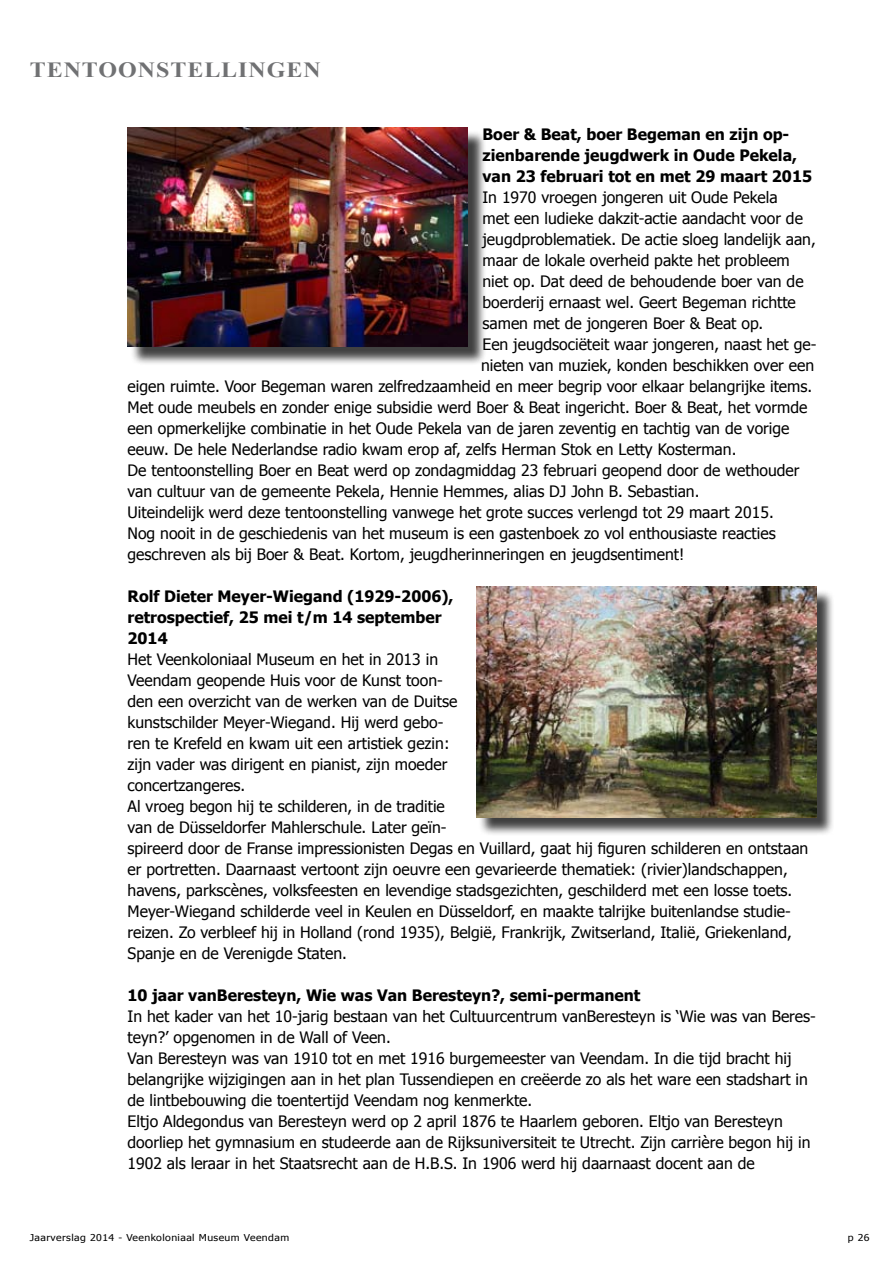
<style>
.page{position:relative;width:893px;height:1263px;background:#fff}
.page>*{position:absolute;margin:0;border:0;box-sizing:border-box;transform-origin:0 0}
.t1{font:700 21.6px "Times New Roman";letter-spacing:.04em;color:#707173;scale:1.11 1}
.t2{font:15.75px/21px "Tahoma";color:#000}
.t3{font:700 15.75px/21px "Tahoma";color:#000}
.t4{font:9.45px "Tahoma";letter-spacing:.04em;color:#000;scale:1.11 1}
</style>
<div class="page">
<div style="left:478px;top:589px;width:363px;height:253px;background:#000;opacity:.75"></div>
<img style="left:476px;top:587px;width:340px;height:230px">
<div style="left:130px;top:130px;width:363px;height:242px;background:#000;opacity:.75"></div>
<img style="left:128px;top:128px;width:340px;height:219px">
<h1 class="t1" style="left:30px;top:54px;width:264px">TENTOONSTELLINGEN</h1>
<p class="t3" style="left:482px;top:124px;width:331px">Boer &amp; Beat, boer Begeman en zijn op&shy;zienbarende jeugdwerk in Oude Pekela, van 23 februari tot en met 29 maart 2015</p>
<p class="t2" style="left:482px;top:187px;width:297px">In 1970 vroegen jongeren uit Oude Pekela</p>
<p class="t2" style="left:482px;top:208px;width:322px">met een ludieke dakzit-actie aandacht voor de</p>
<p class="t2" style="left:482px;top:229px;width:335px">jeugdproblematiek. De actie sloeg landelijk aan,</p>
<p class="t2" style="left:482px;top:250px;width:309px">maar de lokale overheid pakte het probleem</p>
<p class="t2" style="left:482px;top:271px;width:323px">niet op. Dat deed de behoudende boer van de</p>
<p class="t2" style="left:482px;top:292px;width:315px">boerderij ernaast wel. Geert Begeman richtte</p>
<p class="t2" style="left:482px;top:313px;width:282px">samen met de jongeren Boer &amp; Beat op.</p>
<p class="t2" style="left:482px;top:334px;width:335px">Een jeugdsociëteit waar jongeren, naast het ge-</p>
<p class="t2" style="left:481px;top:355px;width:335px">nieten van muziek, konden beschikken over een</p>
<p class="t2" style="left:128px;top:376px;width:686px">eigen ruimte. Voor Begeman waren zelfredzaamheid en meer begrip voor elkaar belangrijke items.</p>
<p class="t2" style="left:128px;top:397px;width:681px">Met oude meubels en zonder enige subsidie werd Boer &amp; Beat ingericht. Boer &amp; Beat, het vormde</p>
<p class="t2" style="left:128px;top:418px;width:663px">een opmerkelijke combinatie in het Oude Pekela van de jaren zeventig en tachtig van de vorige</p>
<p class="t2" style="left:128px;top:439px;width:610px">eeuw. De hele Nederlandse radio kwam erop af, zelfs Herman Stok en Letty Kosterman.</p>
<p class="t2" style="left:128px;top:460px;width:673px">De tentoonstelling Boer en Beat werd op zondagmiddag 23 februari geopend door de wethouder</p>
<p class="t2" style="left:128px;top:481px;width:573px">van cultuur van de gemeente Pekela, Hennie Hemmes, alias DJ John B. Sebastian.</p>
<p class="t2" style="left:128px;top:502px;width:648px">Uiteindelijk werd deze tentoonstelling vanwege het grote succes verlengd tot 29 maart 2015.</p>
<p class="t2" style="left:128px;top:523px;width:650px">Nog nooit in de geschiedenis van het museum is een gastenboek zo vol enthousiaste reacties</p>
<p class="t2" style="left:128px;top:544px;width:558px">geschreven als bij Boer &amp; Beat. Kortom, jeugdherinneringen en jeugdsentiment!</p>
<p class="t3" style="left:128px;top:586px;width:327px">Rolf Dieter Meyer-Wiegand (1929-2006), retrospectief, 25 mei t/m 14 september<br>2014</p>
<p class="t2" style="left:128px;top:649px;width:682px">Het Veenkoloniaal Museum en het in 2013 in<br>Veendam geopende Huis voor de Kunst toon-<br>den een overzicht van de werken van de Duitse<br>kunstschilder Meyer-Wiegand. Hij werd gebo-<br>ren te Krefeld en kwam uit een artistiek gezin:<br>zijn vader was dirigent en pianist, zijn moeder<br>concertzangeres.<br>Al vroeg begon hij te schilderen, in de traditie<br>van de Düsseldorfer Mahlerschule. Later geïn-<br>spireerd door de Franse impressionisten Degas en Vuillard, gaat hij figuren schilderen en ontstaan er portretten. Daarnaast vertoont zijn oeuvre een gevarieerde thematiek: (rivier)landschappen, havens, parkscènes, volksfeesten en levendige stadsgezichten, geschilderd met een losse toets.<br>Meyer-Wiegand schilderde veel in Keulen en Düsseldorf, en maakte talrijke buitenlandse studie&shy;reizen. Zo verbleef hij in Holland (rond 1935), België, Frankrijk, Zwitserland, Italië, Griekenland, Spanje en de Verenigde Staten.</p>
<p class="t3" style="left:128px;top:985px;width:514px">10 jaar vanBeresteyn, Wie was Van Beresteyn?, semi-permanent</p>
<p class="t2" style="left:128px;top:1006px;width:690px">In het kader van het 10-jarig bestaan van het Cultuurcentrum vanBeresteyn is ‘Wie was van Beres&shy;teyn?’ opgenomen in de Wall of Veen.<br>Van Beresteyn was van 1910 tot en met 1916 burgemeester van Veendam. In die tijd bracht hij belangrijke wijzigingen aan in het plan Tussendiepen en creëerde zo als het ware een stadshart in de lintbebouwing die toentertijd Veendam nog kenmerkte.<br>Eltjo Aldegondus van Beresteyn werd op 2 april 1876 te Haarlem geboren. Eltjo van Beresteyn doorliep het gymnasium en studeerde aan de Rijksuniversiteit te Utrecht. Zijn carrière begon hij in 1902 als leraar in het Staatsrecht aan de H.B.S. In 1906 werd hij daarnaast docent aan de</p>
<p class="t4" style="left:30px;top:1231px;width:235px">Jaarverslag 2014 - Veenkoloniaal Museum Veendam</p>
<p class="t4" style="left:848px;top:1231px;width:21px">p 26</p>
</div>
